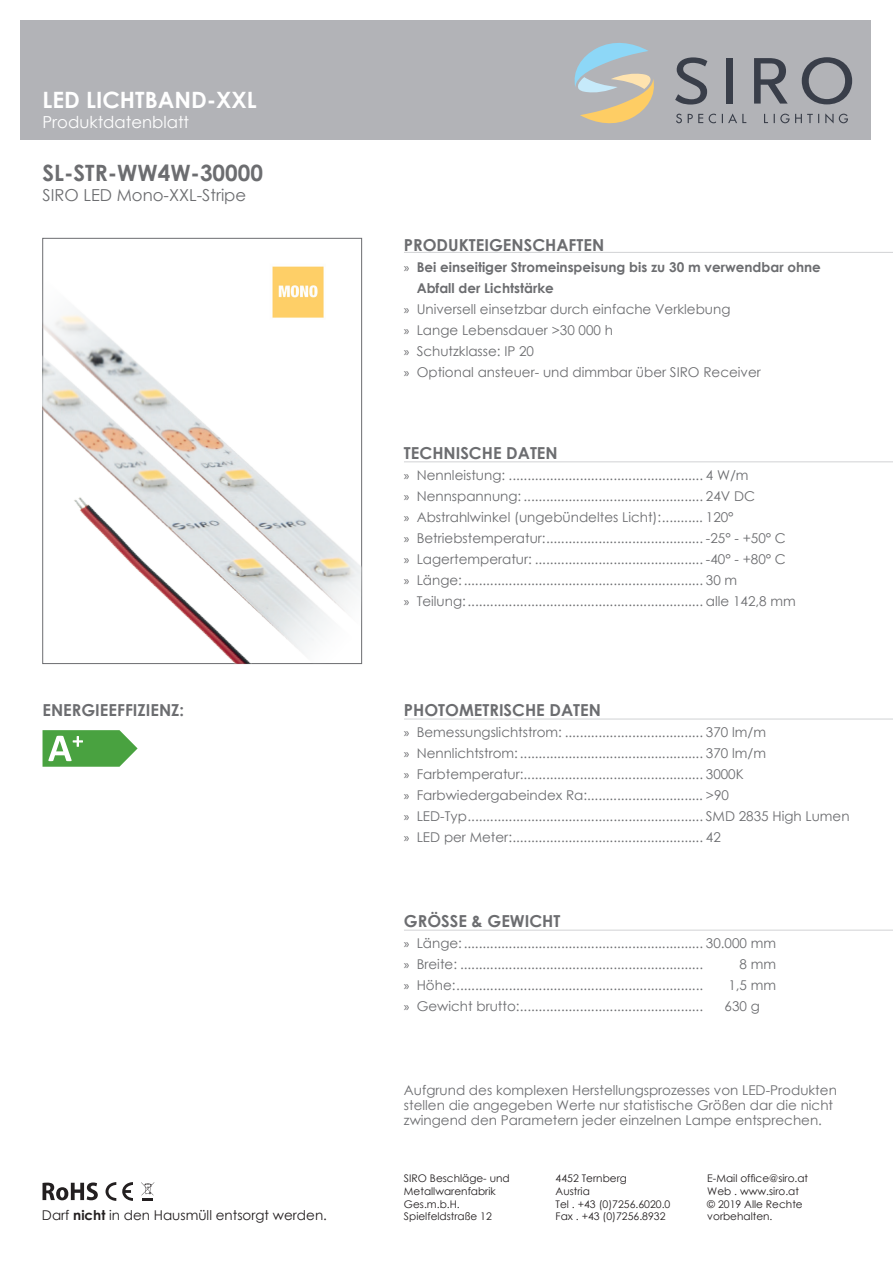
<style>
.page{position:relative;width:893px;height:1263px;background:#fff}
.page>*{position:absolute;margin:0;border:0;box-sizing:border-box;transform-origin:0 0}
.t1{font:700 22.5px "Century Gothic";color:#6c6d70}
.t2{font:700 22.5px "Century Gothic";color:#fff}
.t3{font:700 16.5px "Century Gothic";color:#6c6d70}
.t4{font:16.5px "Century Gothic";color:#6c6d70}
.t5{font:16.5px "Century Gothic";color:#fff}
.t6{font:13.5px/21px "Century Gothic";color:#6c6d70}
.t7{font:700 13.5px "Century Gothic";color:#6c6d70}
.t8{font:13.5px "Century Gothic";color:#231f20}
.t9{font:10.5px/12.6px "Century Gothic";color:#231f20}
.s1{font-family:"Myriad Pro";font-weight:400}
.s2{font-family:"Myriad Pro"}
.s3{font-weight:700}
</style>
<div class="page">
<div style="left:21px;top:21px;width:850px;height:119px;background:#b2b3b7"></div>
<svg style="left:574px;top:43px;width:80px;height:81px"></svg>
<div style="left:726px;top:58px;width:6px;height:46px;background:#393e49"></div>
<svg style="left:802px;top:57px;width:50px;height:47px"></svg>
<svg style="left:754px;top:58px;width:34px;height:46px"></svg>
<svg style="left:675px;top:57px;width:32px;height:48px"></svg>
<svg style="left:676px;top:113px;width:172px;height:10px"></svg>
<hr style="left:404px;top:252px;width:489px;height:1px;background:#d1d2d4">
<hr style="left:404px;top:462px;width:489px;height:1px;background:#d1d2d4">
<hr style="left:404px;top:719px;width:489px;height:1px;background:#d1d2d4">
<hr style="left:404px;top:930px;width:489px;height:1px;background:#d1d2d4">
<svg style="left:43px;top:730px;width:95px;height:37px"></svg>
<svg style="left:106px;top:1182px;width:27px;height:19px"></svg>
<svg style="left:141px;top:1182px;width:13px;height:19px"></svg>
<svg style="left:43px;top:1182px;width:55px;height:18px"></svg>
<img style="left:43px;top:238px;width:319px;height:426px">
<h1 class="t2" style="left:43px;top:83px;width:216px">LED LICHTBAND-XXL</h1>
<p class="t5" style="left:43px;top:111px;width:148px">Produktdatenblatt</p>
<h1 class="t1" style="left:43px;top:156px;width:222px">SL-STR-WW4W-30000</h1>
<p class="t4" style="left:43px;top:183px;width:205px">SIRO LED Mono-XXL-Stripe</p>
<p class="t3" style="left:43px;top:698px;width:143px">ENERGIEEFFIZIENZ:</p>
<p class="t3" style="left:404px;top:232px;width:202px">PRODUKTEIGENSCHAFTEN</p>
<p class="t7" style="left:404px;top:256px;width:418px"><span class="s1">»</span> Bei einseitiger Stromeinspeisung bis zu 30 m verwendbar ohne</p>
<p class="t7" style="left:417px;top:277px;width:139px">Abfall der Lichtstärke</p>
<p class="t6" style="left:404px;top:298px;width:328px"><span class="s2">»</span> Universell einsetzbar durch einfache Verklebung</p>
<p class="t6" style="left:404px;top:319px;width:211px"><span class="s2">»</span> Lange Lebensdauer &gt;30 000 h</p>
<p class="t6" style="left:404px;top:340px;width:132px"><span class="s2">»</span> Schutzklasse: IP 20</p>
<p class="t6" style="left:404px;top:361px;width:358px"><span class="s2">»</span> Optional ansteuer- und dimmbar über SIRO Receiver</p>
<p class="t3" style="left:404px;top:440px;width:155px">TECHNISCHE DATEN</p>
<p class="t6" style="left:404px;top:464px;width:393px"><span class="s2">»</span> Nennleistung: .................................................... 4 W/m<br><span class="s2">»</span> Nennspannung: ................................................ 24V DC<br><span class="s2">»</span> Abstrahlwinkel (ungebündeltes Licht):........... 120°<br><span class="s2">»</span> Betriebstemperatur:.......................................... -25° - +50° C<br><span class="s2">»</span> Lagertemperatur: ............................................. -40° - +80° C<br><span class="s2">»</span> Länge:................................................................ 30 m<br><span class="s2">»</span> Teilung:............................................................... alle 142,8 mm</p>
<p class="t3" style="left:404px;top:698px;width:199px">PHOTOMETRISCHE DATEN</p>
<p class="t6" style="left:404px;top:721px;width:447px"><span class="s2">»</span> Bemessungslichtstrom: ..................................... 370 lm/m<br><span class="s2">»</span> Nennlichtstrom:................................................. 370 lm/m<br><span class="s2">»</span> Farbtemperatur:................................................ 3000K<br><span class="s2">»</span> Farbwiedergabeindex Ra:............................... &gt;90<br><span class="s2">»</span> LED-Typ............................................................... SMD 2835 High Lumen <span class="s2">»</span> LED per Meter:................................................... 42</p>
<p class="t3" style="left:404px;top:909px;width:158px">GRÖSSE &amp; GEWICHT</p>
<p class="t6" style="left:404px;top:933px;width:374px"><span class="s2">»</span> Länge:................................................................ 30.000 mm <span class="s2">»</span> Breite: .................................................................</p>
<p class="t6" style="left:739px;top:954px;width:38px">8 mm</p>
<p class="t6" style="left:404px;top:975px;width:301px"><span class="s2">»</span> Höhe:..................................................................</p>
<p class="t6" style="left:728px;top:975px;width:49px">1,5 mm</p>
<p class="t6" style="left:404px;top:996px;width:301px"><span class="s2">»</span> Gewicht brutto:.................................................</p>
<p class="t6" style="left:725px;top:996px;width:37px">630 g</p>
<p class="t6" style="left:404px;top:1082px;width:434px;line-height:15px">Aufgrund des komplexen Herstellungsprozesses von LED-Produkten stellen die angegeben Werte nur statistische Größen dar die nicht zwingend den Parametern jeder einzelnen Lampe entsprechen.</p>
<p class="t9" style="left:404px;top:1172px;width:107px">SIRO Beschläge- und<br>Metallwarenfabrik<br>Ges.m.b.H.<br>Spielfeldstraße 12</p>
<p class="t9" style="left:556px;top:1172px;width:116px">4452 Ternberg<br>Austria<br>Tel . +43 (0)7256.6020.0<br>Fax . +43 (0)7256.8932</p>
<p class="t9" style="left:707px;top:1172px;width:102px">E-Mail office@siro.at<br>Web . www.siro.at © 2019 Alle Rechte</p>
<p class="t8" style="left:42px;top:1206px;width:286px">Darf <span class="s3">nicht</span> in den Hausmüll entsorgt werden.</p>
<p class="t9" style="left:707px;top:1210px;width:67px">vorbehalten.</p>
</div>
